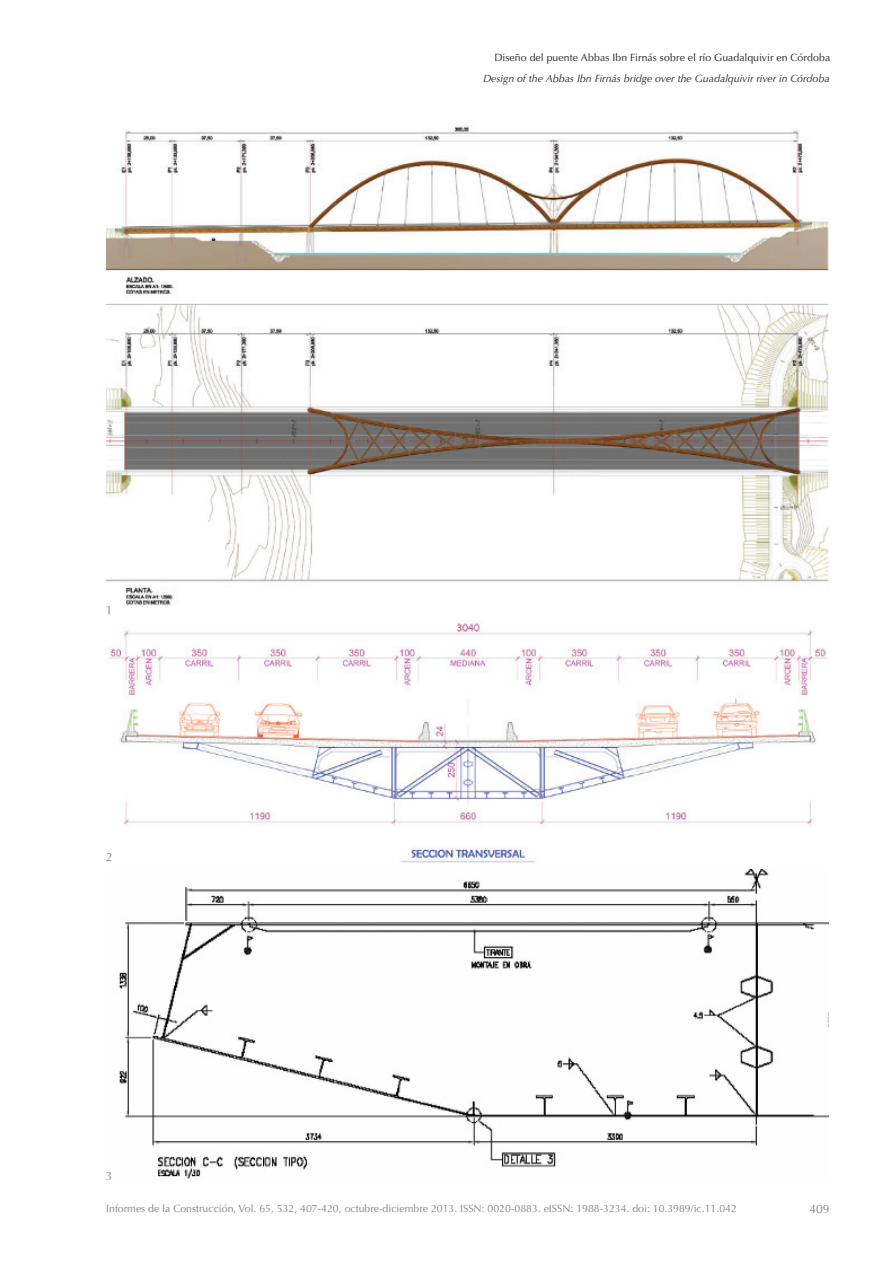
<style>
.page{position:relative;width:893px;height:1263px;background:#fff}
.page>*{position:absolute;margin:0;border:0;box-sizing:border-box;transform-origin:0 0}
.Parrafo_Texto-Optima{font:12px "Optima LT Std";color:#808285}
.t1{font:10.5px "Optima LT Std";color:#808285}
.t2{font:italic 10.5px "Optima LT Std";color:#231f20}
.t3{font:10.5px "Optima LT Std";letter-spacing:.005em;color:#231f20}
</style>
<div class="page">
<img style="left:106px;top:126px;width:723px;height:479px">
<img style="left:108px;top:620px;width:720px;height:243px">
<img style="left:119px;top:870px;width:709px;height:309px">
<p class="Parrafo_Texto-Optima" style="left:106px;top:602px;width:8px">1</p>
<p class="Parrafo_Texto-Optima" style="left:106px;top:849px;width:8px">2</p>
<p class="Parrafo_Texto-Optima" style="left:106px;top:1169px;width:8px">3</p>
<p class="t3" style="left:494px;top:51px;width:337px">Diseño del puente Abbas Ibn Firnás sobre el río Guadalquivir en Córdoba</p>
<p class="t2" style="left:483px;top:73px;width:348px">Design of the Abbas Ibn Firnás bridge over the Guadalquivir river in Córdoba</p>
<p class="t1" style="left:106px;top:1203px;width:632px">Informes de la Construcción, Vol. 65, 532, 407-420, octubre-diciembre 2013. ISSN: 0020-0883. eISSN: 1988-3234. doi: 10.3989/ic.11.042</p>
<p class="Parrafo_Texto-Optima" style="left:809px;top:1202px;width:22px">409</p>
</div>
